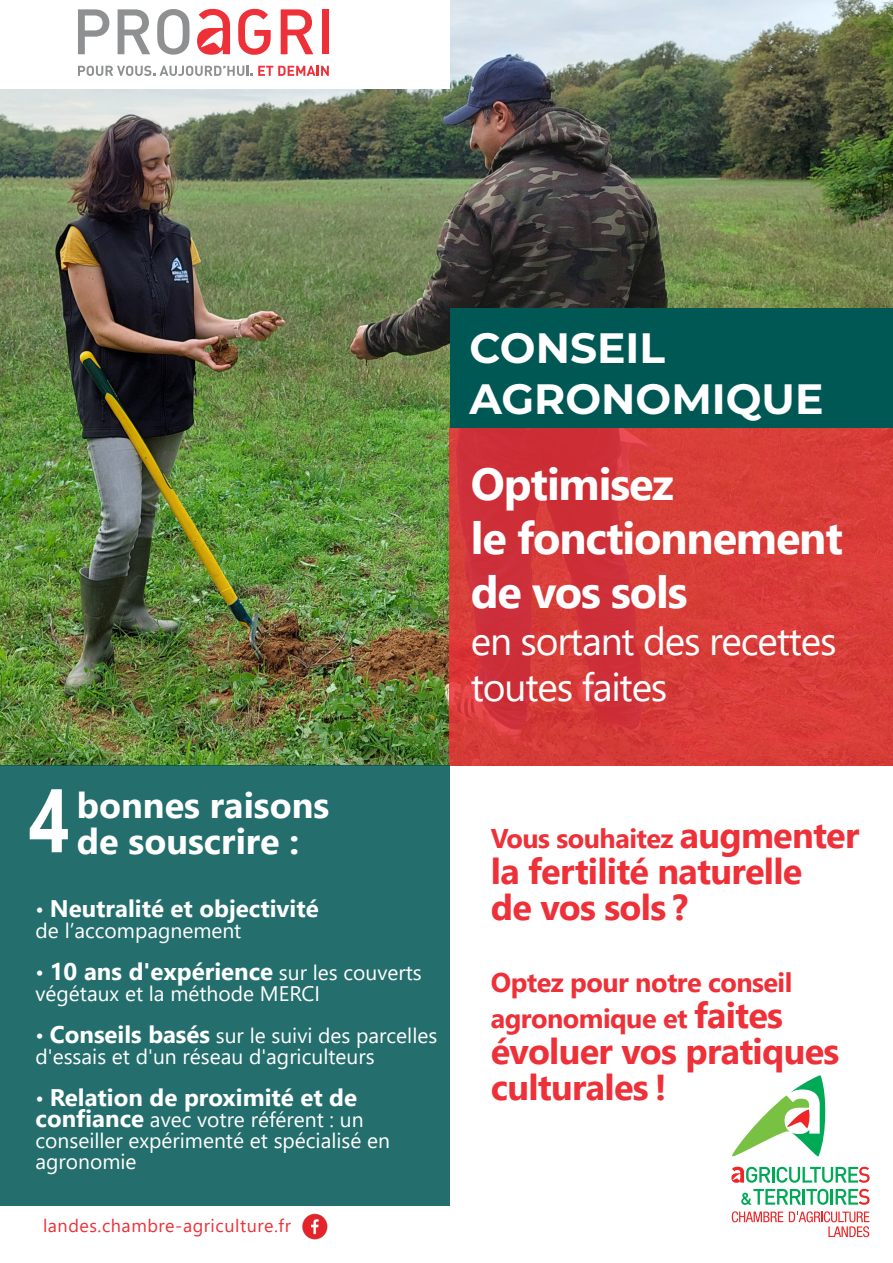
<style>
.page{position:relative;width:893px;height:1263px;background:#fff}
.page>*{position:absolute;margin:0;border:0;box-sizing:border-box;transform-origin:0 0}
.t1{font:700 90px "Segoe UI";color:#fff;scale:.8 1}
.t2{font:700 45px "Segoe UI";letter-spacing:-.025em;color:#fff}
.t3{font:700 42.45px "Montserrat";color:#fff}
.t4{font:39px "Segoe UI";letter-spacing:-.03em;color:#fff}
.t5{font:700 36px/36px "Segoe UI";letter-spacing:-.02em;color:#ee3038}
.t6{font:700 36px "Segoe UI";color:#fff}
.t7{font:700 27px/36px "Segoe UI";letter-spacing:-.02em;color:#ee3038}
.t8{font:700 24px "Segoe UI";color:#fff}
.t9{font:21px/21px "Segoe UI";color:#fff}
.t10{font:18px "Segoe UI";letter-spacing:.03em;color:#ee3038}
.s1{font-weight:400;font-size:21px}
.s2{font-weight:700;font-size:24px}
.s3{font-size:36px}
</style>
<div class="page">
<img style="left:0;top:0;width:893px;height:765px">
<div style="left:450px;top:427px;width:443px;height:338px;background:linear-gradient(to bottom,#d43838,#d73b39)"></div>
<div style="left:450px;top:308px;width:443px;height:119px;background:#005855"></div>
<div style="left:0;top:0;width:450px;height:88px;background:#fff"></div>
<svg style="left:238px;top:9px;width:33px;height:46px"></svg>
<svg style="left:78px;top:66px;width:251px;height:10px"></svg>
<svg style="left:78px;top:9px;width:31px;height:45px"></svg>
<svg style="left:118px;top:9px;width:32px;height:45px"></svg>
<svg style="left:157px;top:9px;width:33px;height:46px"></svg>
<svg style="left:281px;top:9px;width:32px;height:45px"></svg>
<div style="left:322px;top:9px;width:7px;height:45px;background:#ee3038"></div>
<svg style="left:197px;top:9px;width:33px;height:46px"></svg>
<svg style="left:732px;top:1211px;width:51px;height:11px"></svg>
<svg style="left:789px;top:1211px;width:80px;height:26px"></svg>
<svg style="left:741px;top:1189px;width:129px;height:16px"></svg>
<svg style="left:731px;top:1167px;width:139px;height:16px"></svg>
<svg style="left:732px;top:1075px;width:93px;height:81px"></svg>
<div style="left:0;top:765px;width:450px;height:440px;background:#246f6d"></div>
<img style="left:302px;top:1213px;width:26px;height:27px">
<p class="t3" style="left:469px;top:317px;width:197px">CONSEIL</p>
<p class="t3" style="left:469px;top:368px;width:356px">AGRONOMIQUE</p>
<p class="t2" style="left:471px;top:441px;width:204px">Optimisez</p>
<p class="t2" style="left:471px;top:495px;width:373px">le fonctionnement</p>
<p class="t2" style="left:471px;top:549px;width:218px">de vos sols</p>
<p class="t4" style="left:471px;top:604px;width:367px">en sortant des recettes</p>
<p class="t4" style="left:471px;top:651px;width:198px">toutes faites</p>
<p class="t1" style="left:28px;top:735px;width:53px">4</p>
<p class="t6" style="left:77px;top:771px;width:254px">bonnes raisons</p>
<p class="t6" style="left:77px;top:807px;width:224px">de souscrire :</p>
<p class="t8" style="left:36px;top:886px;width:285px"><span class="s1">•</span> Neutralité et objectivité</p>
<p class="t9" style="left:36px;top:918px;width:207px">de l’accompagnement</p>
<p class="t8" style="left:36px;top:949px;width:388px"><span class="s1">•</span> 10 ans d'expérience <span class="s1">sur les couverts</span></p>
<p class="t9" style="left:36px;top:981px;width:286px">végétaux et la méthode MERCI</p>
<p class="t9" style="left:36px;top:1023px;width:403px">• <span class="s2">Conseils basés</span> sur le suivi des parcelles d'essais et d'un réseau d'agriculteurs</p>
<p class="t8" style="left:36px;top:1075px;width:323px"><span class="s1">•</span> Relation de proximité et de</p>
<p class="t9" style="left:36px;top:1107px;width:356px"><span class="s2">confiance</span> avec votre référent : un conseiller expérimenté et spécialisé en agronomie</p>
<p class="t10" style="left:43px;top:1208px;width:250px">landes.chambre-agriculture.fr</p>
<p class="t7" style="left:491px;top:818px;width:370px">Vous souhaitez <span class="s3">augmenter</span></p>
<p class="t5" style="left:491px;top:850px;width:313px">la fertilité naturelle</p>
<p class="t5" style="left:491px;top:886px;width:199px">de vos sols ?</p>
<p class="t7" style="left:491px;top:962px;width:303px">Optez pour notre conseil agronomique et <span class="s3">faites</span></p>
<p class="t5" style="left:491px;top:1030px;width:350px">évoluer vos pratiques culturales !</p>
</div>
